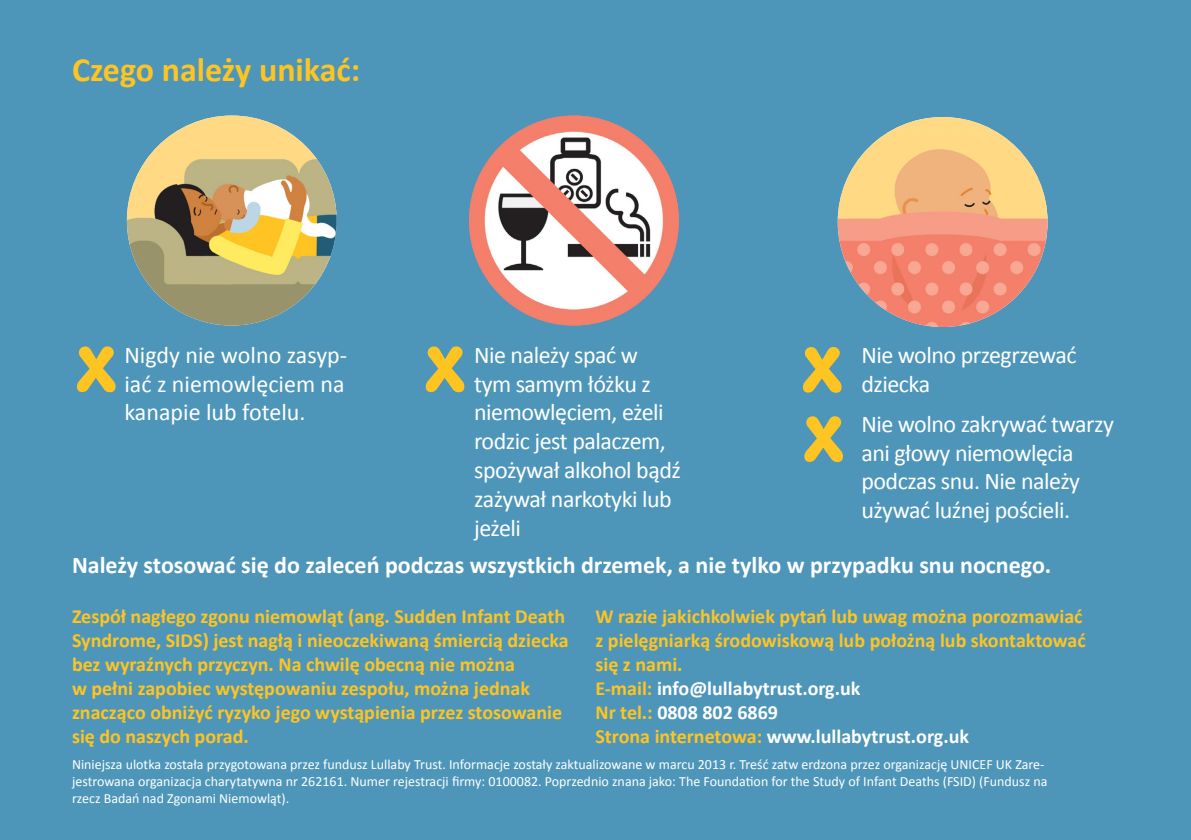
<style>
.page{position:relative;width:1191px;height:840px;background:#fff}
.page>*{position:absolute;margin:0;border:0;box-sizing:border-box;transform-origin:0 0}
.t1{font:700 78.6px "B Preplay";color:#fec422}
.t2{font:700 34px "Calibri";color:#fec422}
.t3{font:24px/28.8px "Calibri";letter-spacing:-.02em;color:#fff}
.t4{font:700 24px "Calibri";color:#fff}
.t5{font:700 20px/24px "Calibri";color:#fec422}
.t6{font:700 20px "Calibri";color:#fff}
.t7{font:14px/16.8px "Calibri";color:#fff}
.s1{color:#fec422}
</style>
<div class="page">
<div style="left:0;top:0;width:1191px;height:839px;background:#4e96b9"></div>
<img style="left:127px;top:115px;width:210px;height:210px;border-radius:105px">
<img style="left:469px;top:115px;width:210px;height:210px;border-radius:105px">
<img style="left:837px;top:117px;width:210px;height:210px;border-radius:105px">
<p class="t2" style="left:72px;top:47px;width:290px">Czego należy unikać:</p>
<p class="t1" style="left:75px;top:315px;width:44px">x</p>
<p class="t3" style="left:474px;top:340px;width:208px">Nie należy spać w tym samym łóżku z niemowlęciem, eżeli rodzic jest palaczem, spożywał alkohol bądź</p>
<p class="t3" style="left:474px;top:484px;width:199px">zażywał narkotyki lub jeżeli</p>
<p class="t3" style="left:124px;top:340px;width:224px;text-align:justify">Nigdy nie wolno zasyp&shy;iać z niemowlęciem na kanapie lub fotelu.</p>
<p class="t1" style="left:424px;top:315px;width:44px">x</p>
<p class="t1" style="left:801px;top:315px;width:44px">x</p>
<p class="t1" style="left:803px;top:384px;width:44px">x</p>
<p class="t3" style="left:861px;top:341px;width:217px">Nie wolno przegrzewać</p>
<p class="t3" style="left:861px;top:369px;width:70px">dziecka</p>
<p class="t3" style="left:861px;top:409px;width:254px">Nie wolno zakrywać twarzy</p>
<p class="t3" style="left:861px;top:438px;width:214px">ani głowy niemowlęcia</p>
<p class="t3" style="left:861px;top:467px;width:220px">podczas snu. Nie należy</p>
<p class="t3" style="left:861px;top:495px;width:210px">używać luźnej pościeli.</p>
<p class="t4" style="left:72px;top:549px;width:980px">Należy stosować się do zaleceń podczas wszystkich drzemek, a nie tylko w przypadku snu nocnego.</p>
<p class="t5" style="left:72px;top:604px;width:498px">Zespół nagłego zgonu niemowląt (ang. Sudden Infant Death Syndrome, SIDS) jest nagłą i nieoczekiwaną śmiercią dziecka bez wyraźnych przyczyn. Na chwilę obecną nie można<br>w pełni zapobiec występowaniu zespołu, można jednak znacząco obniżyć ryzyko jego wystąpienia przez stosowanie się do naszych porad.</p>
<p class="t5" style="left:595px;top:604px;width:488px">W razie jakichkolwiek pytań lub uwag można porozmawiać</p>
<p class="t5" style="left:595px;top:628px;width:492px">z pielęgniarką środowiskową lub położną lub skontaktować się z nami.</p>
<p class="t6" style="left:595px;top:675px;width:266px"><span class="s1">E-mail:</span> info@lullabytrust.org.uk</p>
<p class="t6" style="left:595px;top:699px;width:184px"><span class="s1">Nr tel.:</span> 0808 802 6869</p>
<p class="t6" style="left:595px;top:723px;width:375px"><span class="s1">Strona internetowa:</span> www.lullabytrust.org.uk</p>
<p class="t7" style="left:72px;top:755px;width:977px">Niniejsza ulotka została przygotowana przez fundusz Lullaby Trust. Informacje zostały zaktualizowane w marcu 2013 r. Treść zatw erdzona przez organizację UNICEF UK Zare&shy;jestrowana organizacja charytatywna nr 262161. Numer rejestracji firmy: 0100082. Poprzednio znana jako: The Foundation for the Study of Infant Deaths (FSID) (Fundusz na rzecz Badań nad Zgonami Niemowląt).</p>
</div>
